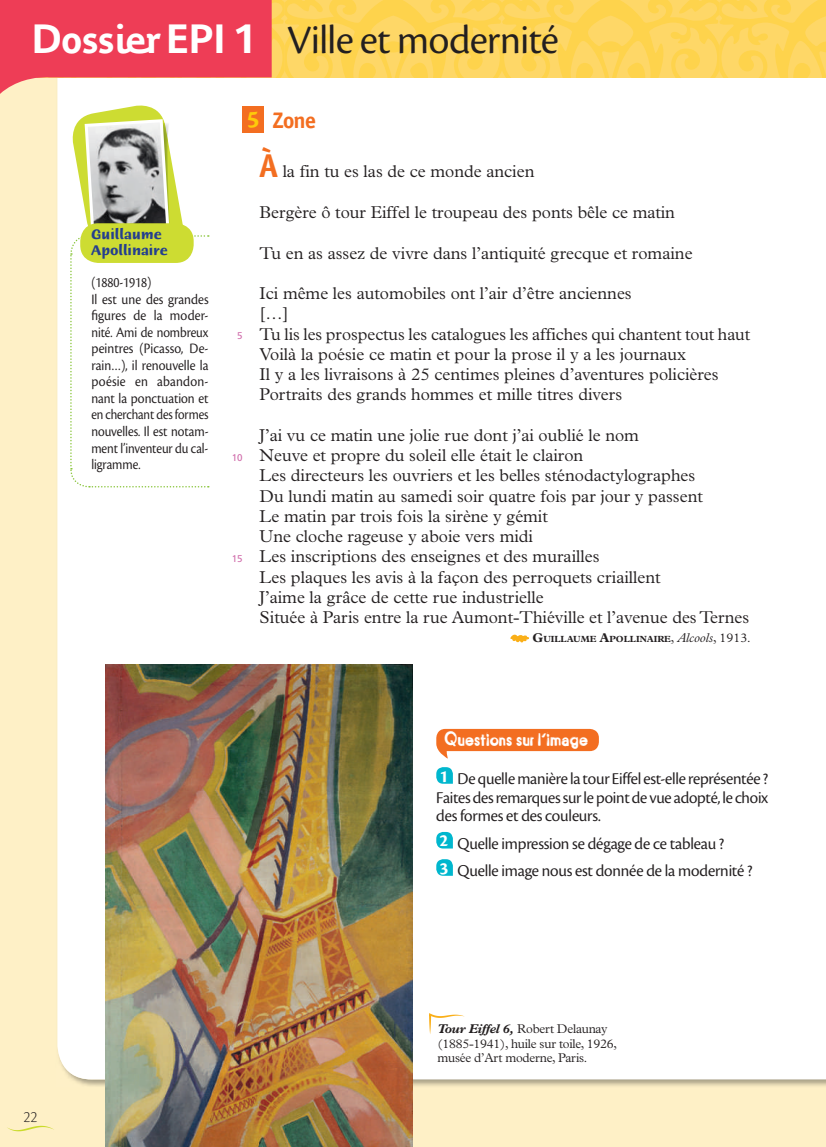
<style>
.page{position:relative;width:826px;height:1147px;background:#fff}
.page>*{position:absolute;margin:0;border:0;box-sizing:border-box;transform-origin:0 0}
.t1{font:42px "Cronos Pro Disp";color:#231f20}
.t2{font:700 40.5px "Parisine Office Ptf";color:#fff}
.t3{font:700 22.5px "Officina Sans ITC Std";color:#f36e21}
.t4{font:19.2px "Bitume";color:#fff}
.t5{font:300 17.25px/20.2px "Plantin Std";color:#231f20}
.t6{font:17.25px/18.8px "Cronos Pro Disp";letter-spacing:-.01em;color:#231f20;text-align:justify}
.t7{font:16.5px "Cronos Pro Lt Disp";color:#231f20}
.t8{font:15px/16.5px "Cronos Pro Disp";letter-spacing:-.005em;color:#231f20;scale:.9 1}
.t9{font:700 15px/16.5px "Humana Sans ITC Std";color:#253f8e}
.t10{font:300 12.75px/14.2px "Plantin Std";letter-spacing:-.02em;color:#231f20}
.t11{font:9.75px "Frutiger LT Std";color:#d06caa}
.t12{font:700 8.85px "Plantin Std";color:#231f20}
.s1{font-family:"Cronos Pro";font-size:25.5px;color:#feca0a}
.s2{font-family:"Officina Sans ITC Std";font-weight:700;font-size:33px;color:#f36e21}
.s3{font-size:12.75px}
.s4{font-weight:300;font-size:12.75px}
.s5{font-weight:300;font-style:italic;font-size:12.75px}
.s6{font-family:"Cronos Pro";font-weight:700;font-size:18px;color:#fff}
.s7{font-weight:700;font-style:italic}
</style>
<div class="page">
<div style="left:0;top:0;width:825px;height:1146px;background:#fef0c6"></div>
<img style="left:412px;top:1079px;width:413px;height:8px">
<div style="left:57px;top:488px;width:768px;height:591px;background:#fff"></div>
<img style="left:106px;top:665px;width:306px;height:481px">
<svg style="left:507px;top:631px;width:22px;height:11px"></svg>
<svg style="left:429px;top:1013px;width:35px;height:21px"></svg>
<svg style="left:436px;top:767px;width:16px;height:16px"></svg>
<svg style="left:436px;top:832px;width:16px;height:16px"></svg>
<svg style="left:436px;top:859px;width:16px;height:16px"></svg>
<svg style="left:436px;top:729px;width:162px;height:29px;background:#f59156"></svg>
<svg style="left:7px;top:1125px;width:47px;height:6px"></svg>
<svg style="left:0;top:0;width:826px;height:488px;background:#fbecdb"></svg>
<h2 class="t2" style="left:32px;top:9px;width:195px">Dossier EPI</h2>
<h1 class="t1" style="left:287px;top:16px;width:273px">Ville et modernité</h1>
<p class="t9" style="left:91px;top:226px;width:78px">Guillaume<br>Apollinaire</p>
<p class="t8" style="left:91px;top:274px;width:132px">(1880-1918)<br>Il est une des grandes figures de la moder&shy;nité. Ami de nombreux peintres (Picasso, De&shy;rain…), il renouvelle la poésie en abandon&shy;nant la ponctuation et en cherchant des formes nouvelles. Il est notam&shy;ment l’inventeur du cal&shy;ligramme.</p>
<h3 class="t3" style="left:247px;top:106px;width:70px"><span class="s1">5</span> Zone</h3>
<p class="t11" style="left:237px;top:330px;width:7px">5</p>
<p class="t11" style="left:231px;top:452px;width:12px">10</p>
<p class="t11" style="left:231px;top:553px;width:12px">15</p>
<p class="t5" style="left:259px;top:162px;width:276px"><span class="s2">À</span> la fin tu es las de ce monde ancien</p>
<p class="t5" style="left:259px;top:202px;width:416px">Bergère ô tour Eiffel le troupeau des ponts bêle ce matin</p>
<p class="t5" style="left:259px;top:243px;width:434px">Tu en as assez de vivre dans l’antiquité grecque et romaine</p>
<p class="t5" style="left:259px;top:283px;width:492px">Ici même les automobiles ont l’air d’être anciennes<br>[…]<br>Tu lis les prospectus les catalogues les affiches qui chantent tout haut Voilà la poésie ce matin et pour la prose il y a les journaux<br>Il y a les livraisons à 25 centimes pleines d’aventures policières Portraits des grands hommes et mille titres divers</p>
<p class="t5" style="left:259px;top:425px;width:491px">J’ai vu ce matin une jolie rue dont j’ai oublié le nom<br>Neuve et propre du soleil elle était le clairon<br>Les directeurs les ouvriers et les belles sténodactylographes<br>Du lundi matin au samedi soir quatre fois par jour y passent<br>Le matin par trois fois la sirène y gémit<br>Une cloche rageuse y aboie vers midi<br>Les inscriptions des enseignes et des murailles<br>Les plaques les avis à la façon des perroquets criaillent<br>J’aime la grâce de cette rue industrielle<br>Située à Paris entre la rue Aumont-Thiéville et l’avenue des Ternes</p>
<p class="t12" style="left:532px;top:634px;width:219px"><span class="s3">G</span>UILLAUME <span class="s3">A</span>POLLINAIRE<span class="s4">,</span> <span class="s5">Alcools</span><span class="s4">, 1913.</span></p>
<p class="t4" style="left:444px;top:730px;width:145px">Questions sur l'image</p>
<p class="t6" style="left:436px;top:769px;width:333px"><span class="s6">1</span> De quelle manière la tour Eiffel est-elle représentée ?<br>Faites des remarques sur le point de vue adopté, le choix des formes et des couleurs.</p>
<p class="t6" style="left:439px;top:829px;width:314px;line-height:27.3px"><span class="s6">2</span> Quelle impression se dégage de ce tableau ?<br><span class="s6">3</span> Quelle image nous est donnée de la modernité ?</p>
<p class="t7" style="left:24px;top:1107px;width:16px">22</p>
<p class="t10" style="left:437px;top:1022px;width:181px"><span class="s7">Tour Eiffel 6,</span> Robert Delaunay (1885-1941), huile sur toile, 1926, musée d’Art moderne, Paris.</p>
</div>
